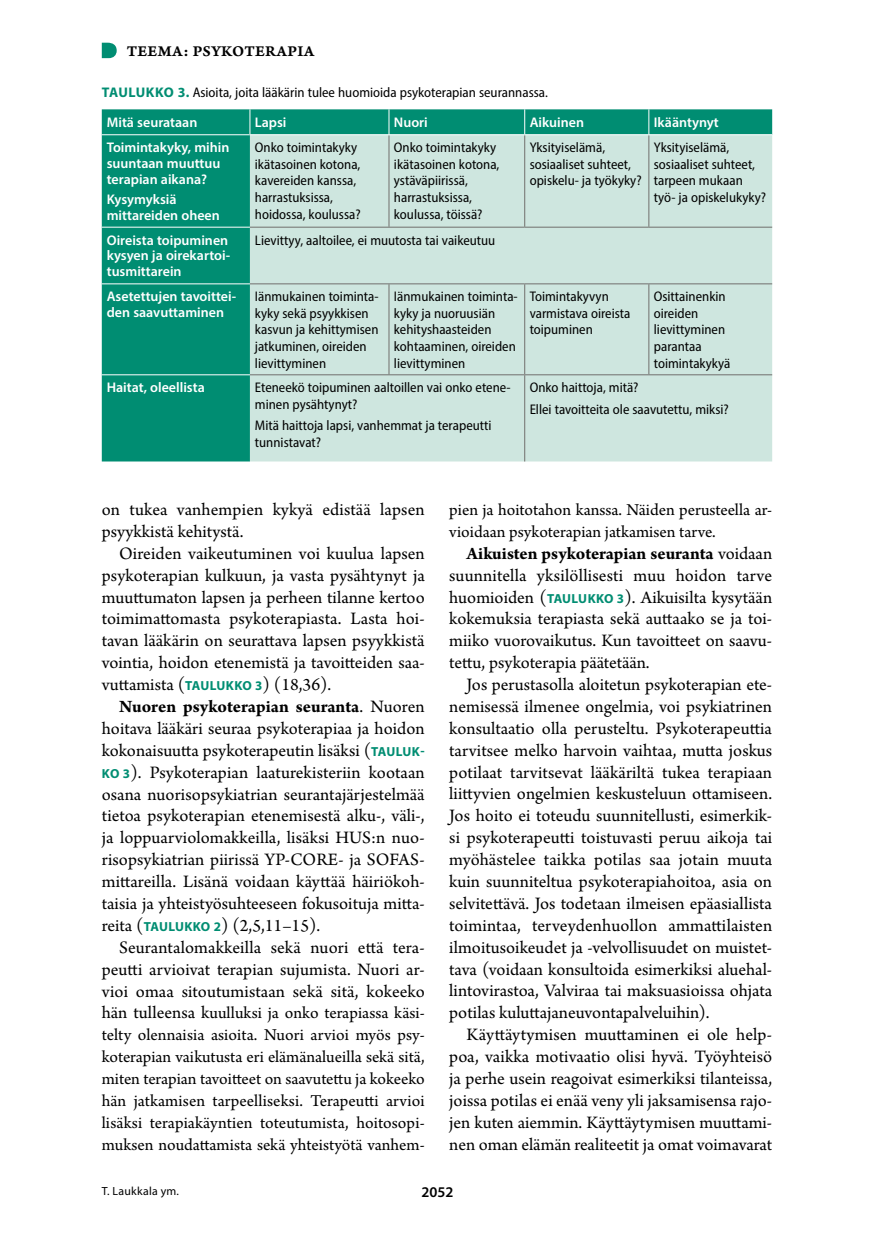
<style>
.page{position:relative;width:874px;height:1241px;background:#fff}
.page>*{position:absolute;margin:0;border:0;box-sizing:border-box;transform-origin:0 0}
.t1{font:18.38px/21.9px "Arno Pro";color:#000;text-align:justify}
.t2{font:17.5px/21.9px "Arno Pro";letter-spacing:-.005em;color:#000;text-align:justify}
.t3{font:15.75px "Arno Pro Smbd Caption";letter-spacing:.015em;color:#000}
.t4{font:600 14.88px "Myriad Pro";color:#000}
.t5{font:semi-condensed 14px/16.6px "Myriad Pro";color:#000}
.t6{font:600 14px/15.8px "Myriad Pro";color:#fff}
.t7{font:11.9px "Myriad Pro";letter-spacing:.02em;color:#000}
.s1{font-weight:700;font-stretch:normal;color:#008d72}
.s2{font-weight:600;font-stretch:normal;color:#fff}
.s3{font-family:"Myriad Pro";font-weight:700;font-size:13.12px;color:#008d72}
.s4{font-weight:700}
.s5{font-size:18.38px}
</style>
<div class="page">
<svg style="left:102px;top:43px;width:15px;height:15px"></svg>
<div style="left:102px;top:109px;width:669px;height:352px;background:#008d72"></div>
<div style="left:250px;top:135px;width:521px;height:326px;background:#cee6df"></div>
<hr style="left:388px;top:135px;width:1px;height:92px;background:#716f6d">
<hr style="left:524px;top:135px;width:1px;height:92px;background:#716f6d">
<hr style="left:648px;top:135px;width:1px;height:92px;background:#716f6d">
<hr style="left:250px;top:227px;width:139px;height:1px;background:#716f6d">
<hr style="left:389px;top:227px;width:135px;height:1px;background:#716f6d">
<hr style="left:524px;top:227px;width:124px;height:1px;background:#716f6d">
<hr style="left:648px;top:227px;width:123px;height:1px;background:#716f6d">
<hr style="left:250px;top:283px;width:139px;height:1px;background:#716f6d">
<hr style="left:389px;top:283px;width:135px;height:1px;background:#716f6d">
<hr style="left:388px;top:284px;width:1px;height:90px;background:#716f6d">
<hr style="left:524px;top:283px;width:124px;height:1px;background:#716f6d">
<hr style="left:524px;top:284px;width:1px;height:90px;background:#716f6d">
<hr style="left:648px;top:283px;width:123px;height:1px;background:#716f6d">
<hr style="left:648px;top:284px;width:1px;height:90px;background:#716f6d">
<hr style="left:250px;top:374px;width:139px;height:1px;background:#716f6d">
<hr style="left:389px;top:374px;width:135px;height:1px;background:#716f6d">
<hr style="left:524px;top:374px;width:124px;height:1px;background:#716f6d">
<hr style="left:524px;top:375px;width:1px;height:86px;background:#716f6d">
<hr style="left:648px;top:374px;width:123px;height:1px;background:#716f6d">
<svg style="left:524px;top:109px;width:1px;height:25px"></svg>
<svg style="left:648px;top:109px;width:1px;height:25px"></svg>
<hr style="left:389px;top:134px;width:135px;height:1px;background:#fff">
<hr style="left:524px;top:134px;width:124px;height:1px;background:#fff">
<hr style="left:648px;top:134px;width:123px;height:1px;background:#fff">
<hr style="left:102px;top:134px;width:147px;height:1px;background:#fff">
<hr style="left:102px;top:227px;width:148px;height:1px;background:#fff">
<hr style="left:102px;top:283px;width:148px;height:1px;background:#fff">
<hr style="left:102px;top:374px;width:148px;height:1px;background:#fff">
<svg style="left:249px;top:109px;width:1px;height:25px"></svg>
<hr style="left:249px;top:134px;width:140px;height:1px;background:#fff">
<svg style="left:388px;top:109px;width:1px;height:25px"></svg>
<p class="t3" style="left:127px;top:41px;width:189px">TEEMA: PSYKOTERAPIA</p>
<p class="t5" style="left:107px;top:78px;width:442px;line-height:29.4px;text-indent:-5px"><span class="s1">TAULUKKO 3.</span> Asioita, joita lääkärin tulee huomioida psykoterapian seurannassa.<br><span class="s2">Mitä seurataan</span></p>
<p class="t6" style="left:255px;top:114px;width:33px">Lapsi</p>
<p class="t6" style="left:394px;top:114px;width:35px">Nuori</p>
<p class="t6" style="left:529px;top:114px;width:56px">Aikuinen</p>
<p class="t6" style="left:653px;top:114px;width:66px">Ikääntynyt</p>
<p class="t6" style="left:107px;top:139px;width:124px">Toimintakyky, mihin suuntaan muuttuu terapian aikana?</p>
<p class="t6" style="left:107px;top:191px;width:114px">Kysymyksiä mittareiden oheen</p>
<p class="t5" style="left:255px;top:139px;width:107px">Onko toimintakyky ikätasoinen kotona, kavereiden kanssa, harrastuksissa, hoidossa, koulussa?</p>
<p class="t5" style="left:394px;top:139px;width:107px">Onko toimintakyky ikätasoinen kotona, ystäväpiirissä, harrastuksissa, koulussa, töissä?</p>
<p class="t5" style="left:529px;top:139px;width:113px">Yksityiselämä, sosiaaliset suhteet, opiskelu- ja työkyky?</p>
<p class="t5" style="left:653px;top:139px;width:114px">Yksityiselämä, sosiaaliset suhteet, tarpeen mukaan työ- ja opiskelukyky?</p>
<p class="t6" style="left:107px;top:231px;width:125px">Oireista toipuminen kysyen ja oirekartoi‑ tusmittarein</p>
<p class="t5" style="left:255px;top:231px;width:242px">Lievittyy, aaltoilee, ei muutosta tai vaikeutuu</p>
<p class="t6" style="left:107px;top:288px;width:131px">Asetettujen tavoittei‑ den saavuttaminen</p>
<p class="t5" style="left:255px;top:288px;width:125px">Iänmukainen toiminta&shy;kyky sekä psyykkisen kasvun ja kehittymisen jatkuminen, oireiden lievittyminen</p>
<p class="t5" style="left:394px;top:288px;width:124px">Iänmukainen toiminta&shy;kyky ja nuoruusiän kehityshaasteiden kohtaaminen, oireiden lievittyminen</p>
<p class="t5" style="left:529px;top:288px;width:102px">Toimintakyvyn varmistava oireista toipuminen</p>
<p class="t5" style="left:653px;top:288px;width:78px">Osittainenkin oireiden lievittyminen parantaa toimintakykyä</p>
<p class="t6" style="left:107px;top:379px;width:99px">Haitat, oleellista</p>
<p class="t5" style="left:255px;top:379px;width:257px">Eteneekö toipuminen aaltoillen vai onko etene&shy;minen pysähtynyt?</p>
<p class="t5" style="left:255px;top:417px;width:238px">Mitä haittoja lapsi, vanhemmat ja terapeutti tunnistavat?</p>
<p class="t5" style="left:529px;top:376px;width:200px;line-height:21.5px">Onko haittoja, mitä?<br>Ellei tavoitteita ole saavutettu, miksi?</p>
<p class="t1" style="left:102px;top:499px;width:324px">on tukea vanhempien kykyä edistää lapsen psyykkistä kehitystä.</p>
<p class="t1" style="left:102px;top:543px;width:324px;text-indent:17px">Oireiden vaikeutuminen voi kuulua lapsen psykoterapian kulkuun, ja vasta pysähtynyt ja muuttumaton lapsen ja perheen tilanne kertoo toimimattomasta psykoterapiasta. Lasta hoi&shy;tavan lääkärin on seurattava lapsen psyykkistä vointia, hoidon etenemistä ja tavoitteiden saa&shy;vuttamista (<span class="s3">TAULUKKO 3</span>) (18,36).</p>
<p class="t1" style="left:102px;top:696px;width:324px;text-indent:17px"><span class="s4">Nuoren psykoterapian seuranta</span>. Nuoren hoitava lääkäri seuraa psykoterapiaa ja hoidon kokonaisuutta psykoterapeutin lisäksi (<span class="s3">TAULUK-KO 3</span>). Psykoterapian laaturekisteriin kootaan osana nuorisopsykiatrian seurantajärjestelmää tietoa psykoterapian etenemisestä alku-, väli-, ja loppuarviolomakkeilla, lisäksi HUS:n nuo&shy;risopsykiatrian piirissä YP-CORE- ja SOFAS&shy;mittareilla. Lisänä voidaan käyttää häiriökoh&shy;taisia ja yhteistyösuhteeseen fokusoituja mitta&shy;reita (<span class="s3">TAULUKKO 2</span>) (2,5,11–15).</p>
<p class="t1" style="left:102px;top:937px;width:324px;text-indent:17px">Seurantalomakkeilla sekä nuori että tera&shy;peutti arvioivat terapian sujumista. Nuori ar&shy;vioi omaa sitoutumistaan sekä sitä, kokeeko</p>
<p class="t2" style="left:102px;top:1002px;width:324px"><span class="s5">hän tulleensa k</span>uulluksi ja onko terapiassa käsi&shy;telty olennaisia asioita. Nuori arvioi myös psy&shy;koterapian vaikutusta eri elämänalueilla sekä sitä, miten terapian tavoitteet on saavutettu ja kokeeko hän jatkamisen tarpeelliseksi. Terapeutti arvioi lisäksi terapiakäyntien toteutumista, hoitosopi&shy;muksen noudattamista sekä yhteistyötä vanhem-</p>
<p class="t2" style="left:449px;top:499px;width:324px">pien ja hoitotahon kanssa. Näiden perusteella ar&shy;vioidaan psykoterapian jatkamisen tarve.</p>
<p class="t1" style="left:449px;top:543px;width:324px;text-indent:17px"><span class="s4">Aikuisten psykoterapian seuranta</span> voidaan suunnitella yksilöllisesti muu hoidon tarve huomioiden (<span class="s3">TAULUKKO 3</span>). Aikuisilta kysytään kokemuksia terapiasta sekä auttaako se ja toi&shy;miiko vuorovaikutus. Kun tavoitteet on saavu&shy;tettu, psykoterapia päätetään.</p>
<p class="t1" style="left:449px;top:674px;width:324px;text-indent:17px">Jos perustasolla aloitetun psykoterapian ete&shy;nemisessä ilmenee ongelmia, voi psykiatrinen konsultaatio olla perusteltu. Psykoterapeuttia tarvitsee melko harvoin vaihtaa, mutta joskus potilaat tarvitsevat lääkäriltä tukea terapiaan liittyvien ongelmien keskusteluun ottamiseen.<br>Jos hoito ei toteudu suunnitellusti, esimerkik&shy;si psykoterapeutti toistuvasti peruu aikoja tai myöhästelee taikka potilas saa jotain muuta kuin suunniteltua psykoterapiahoitoa, asia on selvitettävä. Jos todetaan ilmeisen epäasiallista toimintaa, terveydenhuollon ammattilaisten ilmoitusoikeudet ja ‑velvollisuudet on muistet&shy;tava (voidaan konsultoida esimerkiksi aluehal&shy;lintovirastoa, Valviraa tai maksuasioissa ohjata potilas kuluttajaneuvontapalveluihin).</p>
<p class="t1" style="left:449px;top:1024px;width:324px;text-indent:17px">Käyttäytymisen muuttaminen ei ole help&shy;poa, vaikka motivaatio olisi hyvä. Työyhteisö ja perhe usein reagoivat esimerkiksi tilanteissa, joissa potilas ei enää veny yli jaksamisensa rajo&shy;jen kuten aiemmin. Käyttäytymisen muuttami&shy;nen oman elämän realiteetit ja omat voimavarat</p>
<p class="t7" style="left:102px;top:1183px;width:79px">T. Laukkala ym.</p>
<p class="t4" style="left:421px;top:1182px;width:33px">2052</p>
</div>
